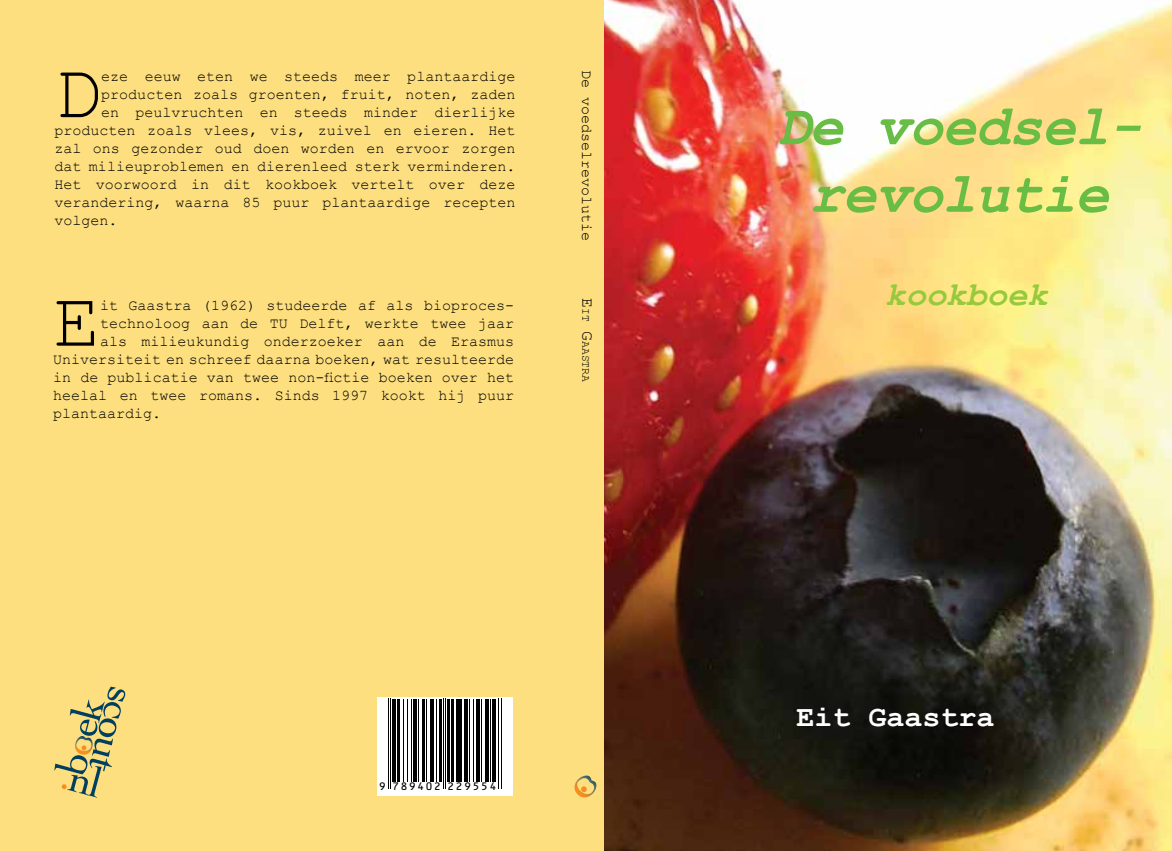
<style>
.page{position:relative;width:1172px;height:851px;background:#fff}
.page>*{position:absolute;margin:0;border:0;box-sizing:border-box;transform-origin:0 0}
.t1{font:78px "Courier New";color:#000}
.t2{font:italic 700 56.25px/67.5px "Courier New";letter-spacing:-.01em;color:#69bd45;text-align:center}
.t3{font:italic 700 33.75px "Courier New";color:#97c93d}
.t4{font:700 30px "Courier New";color:#fff}
.t5{font:15px "Courier New";color:#000}
.t6{font:12px "OCRB10 Pitch BT";letter-spacing:.09em;color:#000}
.t7{font:11.38px "Courier New";color:#000}
.s1{font-size:16.25px}
</style>
<div class="page">
<div style="left:0;top:0;width:1171px;height:850px;background:#fedf7f"></div>
<svg style="left:574px;top:775px;width:22px;height:22px"></svg>
<svg style="left:54px;top:686px;width:71px;height:111px"></svg>
<img style="left:604px;top:0;width:567px;height:850px">
<div style="left:377px;top:697px;width:135px;height:98px;background:#fff"></div>
<hr style="left:388px;top:698px;width:1px;height:90px;background:#000">
<hr style="left:390px;top:698px;width:1px;height:90px;background:#000">
<hr style="left:392px;top:698px;width:4px;height:83px;background:#000">
<hr style="left:397px;top:698px;width:2px;height:83px;background:#000">
<hr style="left:403px;top:698px;width:1px;height:83px;background:#000">
<hr style="left:407px;top:698px;width:1px;height:83px;background:#000">
<hr style="left:410px;top:698px;width:1px;height:83px;background:#000">
<hr style="left:413px;top:698px;width:3px;height:83px;background:#000">
<hr style="left:418px;top:698px;width:1px;height:83px;background:#000">
<hr style="left:422px;top:698px;width:2px;height:83px;background:#000">
<hr style="left:426px;top:698px;width:1px;height:83px;background:#000">
<hr style="left:430px;top:698px;width:3px;height:83px;background:#000">
<hr style="left:436px;top:698px;width:1px;height:83px;background:#000">
<hr style="left:439px;top:698px;width:2px;height:83px;background:#000">
<hr style="left:443px;top:698px;width:1px;height:90px;background:#000">
<hr style="left:445px;top:698px;width:1px;height:90px;background:#000">
<hr style="left:448px;top:698px;width:2px;height:83px;background:#000">
<hr style="left:451px;top:698px;width:2px;height:83px;background:#000">
<hr style="left:456px;top:698px;width:2px;height:83px;background:#000">
<hr style="left:460px;top:698px;width:2px;height:83px;background:#000">
<hr style="left:464px;top:698px;width:4px;height:83px;background:#000">
<hr style="left:469px;top:698px;width:1px;height:83px;background:#000">
<hr style="left:473px;top:698px;width:1px;height:83px;background:#000">
<hr style="left:476px;top:698px;width:4px;height:83px;background:#000">
<hr style="left:481px;top:698px;width:1px;height:83px;background:#000">
<hr style="left:485px;top:698px;width:3px;height:83px;background:#000">
<hr style="left:490px;top:698px;width:1px;height:83px;background:#000">
<hr style="left:492px;top:698px;width:3px;height:83px;background:#000">
<hr style="left:498px;top:698px;width:1px;height:90px;background:#000">
<hr style="left:500px;top:698px;width:1px;height:90px;background:#000">
<h1 class="t1" style="left:54px;top:45px;width:48px">D</h1>
<p class="t5" style="left:101px;top:67px;width:415px">eze eeuw eten we steeds meer plantaardige</p>
<p class="t5" style="left:101px;top:85px;width:415px">producten zoals groenten, fruit, noten, zaden</p>
<p class="t5" style="left:101px;top:103px;width:415px">en peulvruchten en steeds minder dierlijke</p>
<p class="t5" style="left:54px;top:121px;width:462px">producten zoals vlees, vis, zuivel en eieren. Het</p>
<p class="t5" style="left:54px;top:139px;width:462px">zal ons gezonder oud doen worden en ervoor zorgen</p>
<p class="t5" style="left:54px;top:157px;width:462px">dat milieuproblemen en dierenleed sterk verminderen.</p>
<p class="t5" style="left:54px;top:175px;width:462px">Het voorwoord in dit kookboek vertelt over deze</p>
<p class="t5" style="left:54px;top:193px;width:462px">verandering, waarna 85 puur plantaardige recepten</p>
<p class="t5" style="left:54px;top:211px;width:64px">volgen.</p>
<h1 class="t1" style="left:53px;top:273px;width:48px">E</h1>
<p class="t5" style="left:100px;top:295px;width:415px">it Gaastra (1962) studeerde af als bioproces-</p>
<p class="t5" style="left:100px;top:313px;width:415px">technoloog aan de TU Delft, werkte twee jaar</p>
<p class="t5" style="left:100px;top:331px;width:415px">als milieukundig onderzoeker aan de Erasmus</p>
<p class="t5" style="left:53px;top:349px;width:462px">Universiteit en schreef daarna boeken, wat resulteerde</p>
<p class="t5" style="left:53px;top:367px;width:462px">in de publicatie van twee non-fictie boeken over het</p>
<p class="t5" style="left:53px;top:385px;width:462px">heelal en twee romans. Sinds 1997 kookt hij puur</p>
<p class="t5" style="left:53px;top:403px;width:109px">plantaardig.</p>
<p class="t5" style="left:596px;top:70px;width:173px;rotate:90deg">De voedselrevolutie</p>
<p class="t7" style="left:592px;top:298px;width:85px;rotate:90deg"><span class="s1">E</span>it <span class="s1">G</span>aastra</p>
<p class="t6" style="left:379px;top:779px;width:119px">9 789402 229554</p>
<h2 class="t2" style="left:776px;top:93px;width:367px">De voedsel&shy;revolutie</h2>
<h3 class="t3" style="left:885px;top:270px;width:164px">kookboek</h3>
<h3 class="t4" style="left:796px;top:698px;width:200px">Eit Gaastra</h3>
</div>
